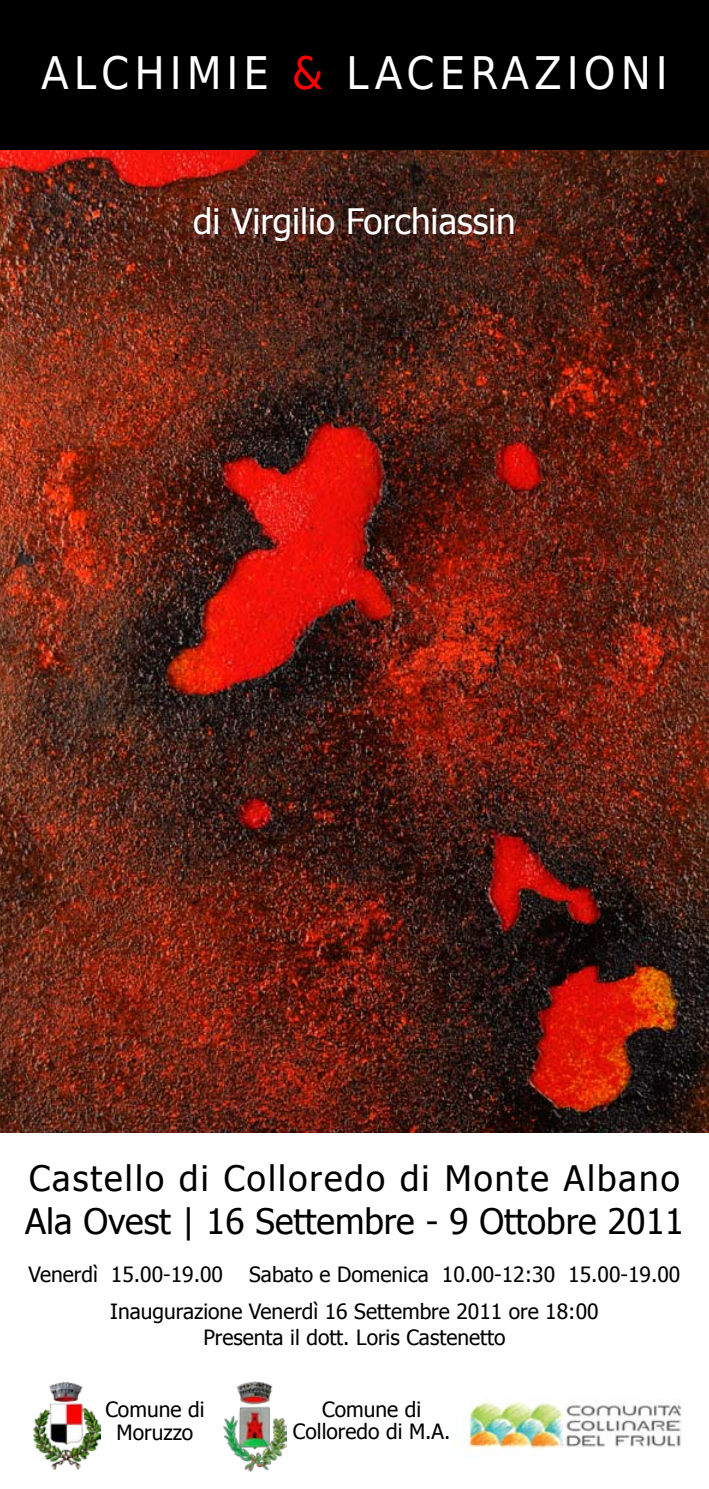
<style>
.page{position:relative;width:709px;height:1489px;background:#fff}
.page>*{position:absolute;margin:0;border:0;box-sizing:border-box;transform-origin:0 0}
.t1{font:45px "DejaVu Sans Condensed";letter-spacing:.11em;color:#fff}
.t2{font:35px/42.5px "Tahoma";letter-spacing:.055em;color:#000}
.t3{font:35px "Tahoma";color:#fff}
.t4{font:21px/22.5px "Tahoma";color:#000;text-align:center}
.s1{color:#f00}
</style>
<div class="page">
<img style="left:0;top:149px;width:709px;height:983px">
<div style="left:0;top:0;width:709px;height:149px;background:#000"></div>
<img style="left:467px;top:1401px;width:215px;height:49px">
<img style="left:34px;top:1382px;width:67px;height:87px">
<img style="left:224px;top:1381px;width:62px;height:91px">
<h1 class="t1" style="left:41px;top:37px;width:628px">ALCHIMIE <span class="s1">&amp;</span> LACERAZIONI</h1>
<h2 class="t3" style="left:193px;top:198px;width:324px">di Virgilio Forchiassin</h2>
<h2 class="t2" style="left:25px;top:1155px;width:660px">Castello di Colloredo di Monte Albano<br>Ala Ovest | 16 Settembre - 9 Ottobre 2011</h2>
<p class="t4" style="left:29px;top:1253px;width:653px;line-height:37.8px">Venerdì 15.00-19.00 Sabato e Domenica 10.00-12:30 15.00-19.00<br>Inaugurazione Venerdì 16 Settembre 2011 ore 18:00</p>
<p class="t4" style="left:203px;top:1324px;width:304px">Presenta il dott. Loris Castenetto</p>
<p class="t4" style="left:105px;top:1396px;width:101px">Comune di<br>Moruzzo</p>
<p class="t4" style="left:293px;top:1396px;width:159px">Comune di<br>Colloredo di M.A.</p>
</div>
